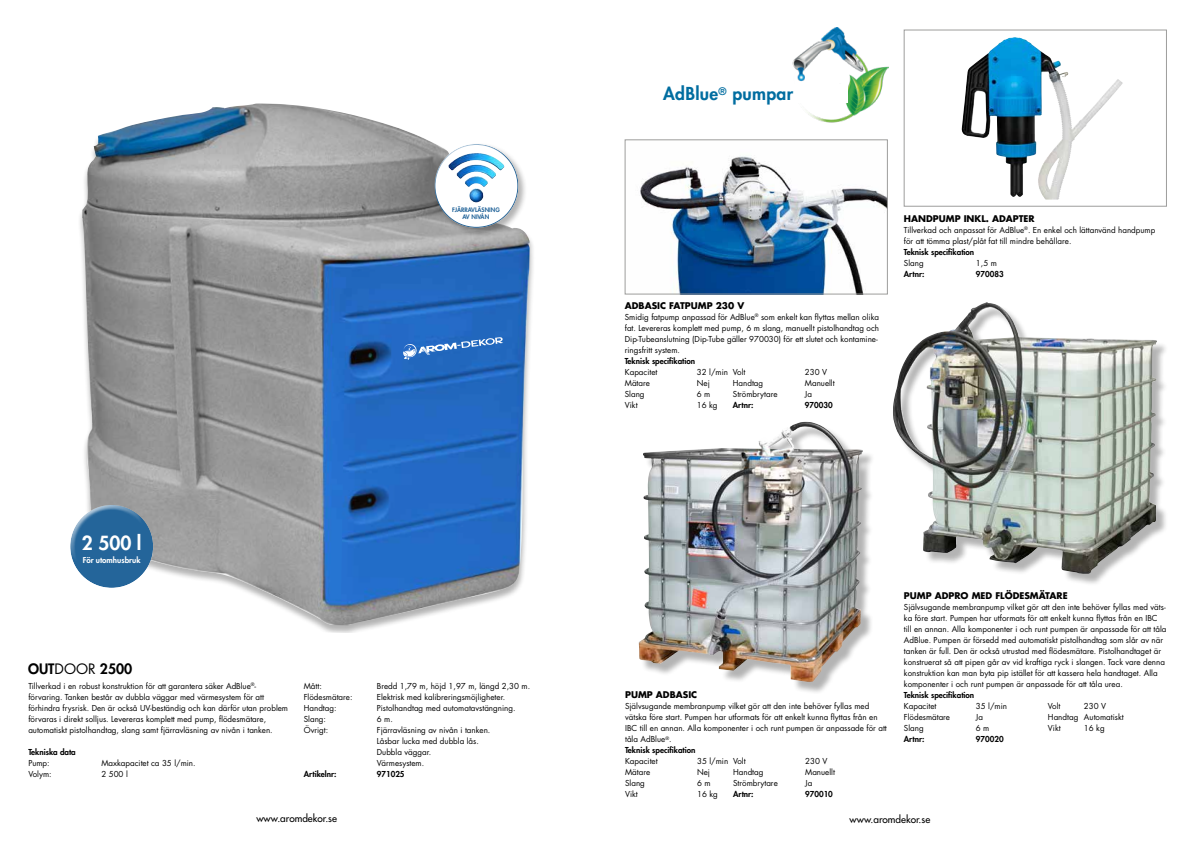
<style>
.page{position:relative;width:1191px;height:842px;background:#fff}
.page>*{position:absolute;margin:0;border:0;box-sizing:border-box;transform-origin:0 0}
.t1{font:800 19px "Futura Std";color:#fff}
.t2{font:800 17.4px "Futura Std";letter-spacing:.02em;color:#006da0}
.t3{font:800 14px "Futura Std";color:#000}
.t4{font:500 10px "Futura Std";color:#000}
.t5{font:700 9px "Futura Std";color:#000}
.t6{font:8px/11px "Futura Std";color:#000}
.t7{font:800 8px "Futura Std";color:#000}
.t8{font:800 7.9px "Futura Std";color:#fff}
.t9{font:800 6px/7.2px "Futura Std";color:#24659a;text-align:center}
.s1{font-weight:400}
.s2{font-weight:800}
</style>
<div class="page">
<img style="left:82px;top:103px;width:450px;height:522px">
<svg style="left:402px;top:337px;width:101px;height:23px;background:#4680ca"></svg>
<div style="left:68px;top:504px;width:83px;height:64px;background:#fff;opacity:.75"></div>
<div style="left:71px;top:518px;width:82px;height:70px;background:#fff;opacity:.75"></div>
<div style="left:433px;top:143px;width:95px;height:94px;background:#000;opacity:.3"></div>
<div style="left:433px;top:144px;width:83px;height:64px;background:#fff;opacity:.75"></div>
<div style="left:435px;top:157px;width:84px;height:72px;background:#fff;opacity:.75"></div>
<img style="left:448px;top:153px;width:25px;height:17px">
<img style="left:792px;top:28px;width:96px;height:95px">
<div style="left:754px;top:84px;width:93px;height:18px;background:#fff"></div>
<div style="left:640px;top:423px;width:235px;height:270px;background:#000;opacity:.3"></div>
<img style="left:639px;top:423px;width:176px;height:259px">
<div style="left:894px;top:304px;width:273px;height:281px;background:#000;opacity:.3"></div>
<img style="left:893px;top:302px;width:195px;height:272px">
<img style="left:640px;top:156px;width:245px;height:136px">
<div style="left:625px;top:140px;width:262px;height:154px;border:1px solid #9d9d9c"></div>
<img style="left:961px;top:37px;width:99px;height:163px">
<div style="left:904px;top:30px;width:262px;height:176px;border:1px solid #9d9d9c"></div>
<p class="t9" style="left:452px;top:206px;width:49px">FJÄRRAVLÄSNING<br>AV NIVÅN</p>
<h1 class="t1" style="left:82px;top:531px;width:61px">2 500 l</h1>
<p class="t8" style="left:83px;top:555px;width:59px">För utomhusbruk</p>
<h3 class="t3" style="left:28px;top:660px;width:106px">OUT<span class="s1">DOOR</span> 2500</h3>
<p class="t6" style="left:28px;top:680px;width:261px">Tillverkad i en robust konstruktion för att garantera säker AdBlue<sup>®</sup>- förvaring. Tanken består av dubbla väggar med värmesystem för att förhindra frysrisk. Den är också UV-beständig och kan därför utan problem förvaras i direkt solljus. Levereras komplett med pump, flödesmätare, automatiskt pistolhandtag, slang samt fjärravläsning av nivån i tanken.</p>
<p class="t7" style="left:28px;top:747px;width:49px">Tekniska data</p>
<p class="t6" style="left:28px;top:757px;width:23px">Pump:</p>
<p class="t6" style="left:101px;top:757px;width:96px">Maxkapacitet ca 35 l/min.</p>
<p class="t6" style="left:28px;top:768px;width:25px">Volym:</p>
<p class="t6" style="left:101px;top:768px;width:28px">2 500 l</p>
<p class="t6" style="left:304px;top:680px;width:20px">Mått:</p>
<p class="t6" style="left:377px;top:680px;width:155px">Bredd 1,79 m, höjd 1,97 m, längd 2,30 m.</p>
<p class="t6" style="left:304px;top:691px;width:50px">Flödesmätare:</p>
<p class="t6" style="left:377px;top:691px;width:130px">Elektrisk med kalibreringsmöjligheter.</p>
<p class="t6" style="left:304px;top:702px;width:34px">Handtag:</p>
<p class="t6" style="left:377px;top:702px;width:140px">Pistolhandtag med automatavstängning.</p>
<p class="t6" style="left:304px;top:713px;width:24px">Slang:</p>
<p class="t6" style="left:377px;top:713px;width:17px">6 m.</p>
<p class="t6" style="left:304px;top:724px;width:26px">Övrigt:</p>
<p class="t6" style="left:377px;top:724px;width:115px">Fjärravläsning av nivån i tanken.<br>Låsbar lucka med dubbla lås.<br>Dubbla väggar.<br>Värmesystem.</p>
<p class="t7" style="left:304px;top:769px;width:34px">Artikelnr:</p>
<p class="t7" style="left:377px;top:769px;width:29px">971025</p>
<p class="t4" style="left:256px;top:812px;width:82px">www.aromdekor.se</p>
<h2 class="t2" style="left:663px;top:83px;width:131px">AdBlue<sup>®</sup> pumpar</h2>
<p class="t5" style="left:625px;top:299px;width:121px">ADBASIC FATPUMP 230 V</p>
<p class="t6" style="left:625px;top:311px;width:256px">Smidig fatpump anpassad för AdBlue<sup>®</sup> som enkelt kan flyttas mellan olika fat. Levereras komplett med pump, 6 m slang, manuellt pistolhandtag och Dip-Tubeanslutning (Dip-Tube gäller 970030) för ett slutet och kontamine&shy;ringsfritt system.</p>
<p class="t7" style="left:625px;top:356px;width:72px">Teknisk specifikation</p>
<p class="t6" style="left:625px;top:366px;width:34px">Kapacitet</p>
<p class="t6" style="left:697px;top:366px;width:50px">32 l/min Volt</p>
<p class="t6" style="left:805px;top:366px;width:24px">230 V</p>
<p class="t6" style="left:625px;top:377px;width:27px">Mätare</p>
<p class="t6" style="left:697px;top:377px;width:14px">Nej</p>
<p class="t6" style="left:733px;top:377px;width:32px">Handtag</p>
<p class="t6" style="left:805px;top:377px;width:31px">Manuellt</p>
<p class="t6" style="left:625px;top:388px;width:21px">Slang</p>
<p class="t6" style="left:697px;top:388px;width:15px">6 m</p>
<p class="t6" style="left:733px;top:388px;width:46px">Strömbrytare</p>
<p class="t6" style="left:805px;top:388px;width:9px">Ja</p>
<p class="t6" style="left:625px;top:399px;width:14px">Vikt</p>
<p class="t6" style="left:697px;top:399px;width:22px">16 kg</p>
<p class="t7" style="left:733px;top:400px;width:22px">Artnr:</p>
<p class="t7" style="left:805px;top:400px;width:29px">970030</p>
<p class="t5" style="left:904px;top:212px;width:132px">HANDPUMP INKL. ADAPTER</p>
<p class="t6" style="left:904px;top:224px;width:253px">Tillverkad och anpassat för AdBlue<sup>®</sup>. En enkel och lättanvänd handpump för att tömma plast/plåt fat till mindre behållare.</p>
<p class="t7" style="left:904px;top:247px;width:72px">Teknisk specifikation</p>
<p class="t6" style="left:904px;top:257px;width:21px">Slang</p>
<p class="t6" style="left:976px;top:257px;width:22px">1,5 m</p>
<p class="t7" style="left:904px;top:269px;width:22px">Artnr:</p>
<p class="t7" style="left:976px;top:269px;width:29px">970083</p>
<p class="t5" style="left:625px;top:689px;width:74px">PUMP ADBASIC</p>
<p class="t6" style="left:625px;top:701px;width:263px">Självsugande membranpump vilket gör att den inte behöver fyllas med vätska före start. Pumpen har utformats för att enkelt kunna flyttas från en IBC till en annan. Alla komponenter i och runt pumpen är anpassade för att tåla AdBlue<sup>®</sup>.<br><span class="s2">Teknisk specifikation</span></p>
<p class="t6" style="left:625px;top:756px;width:34px">Kapacitet</p>
<p class="t6" style="left:697px;top:756px;width:50px">35 l/min Volt</p>
<p class="t6" style="left:805px;top:756px;width:24px">230 V</p>
<p class="t6" style="left:625px;top:767px;width:27px">Mätare</p>
<p class="t6" style="left:697px;top:767px;width:14px">Nej</p>
<p class="t6" style="left:733px;top:767px;width:32px">Handtag</p>
<p class="t6" style="left:805px;top:767px;width:31px">Manuellt</p>
<p class="t6" style="left:625px;top:778px;width:21px">Slang</p>
<p class="t6" style="left:697px;top:778px;width:15px">6 m</p>
<p class="t6" style="left:733px;top:778px;width:46px">Strömbrytare</p>
<p class="t6" style="left:805px;top:778px;width:9px">Ja</p>
<p class="t6" style="left:625px;top:789px;width:14px">Vikt</p>
<p class="t6" style="left:697px;top:789px;width:22px">16 kg</p>
<p class="t7" style="left:733px;top:789px;width:22px">Artnr:</p>
<p class="t7" style="left:805px;top:789px;width:29px">970010</p>
<p class="t5" style="left:904px;top:589px;width:165px">PUMP ADPRO MED FLÖDESMÄTARE</p>
<p class="t6" style="left:904px;top:601px;width:264px">Självsugande membranpump vilket gör att den inte behöver fyllas med väts&shy;ka före start. Pumpen har utformats för att enkelt kunna flyttas från en IBC till en annan. Alla komponenter i och runt pumpen är anpassade för att tåla AdBlue. Pumpen är försedd med automatiskt pistolhandtag som slår av när tanken är full. Den är också utrustad med flödesmätare. Pistolhandtaget är konstruerat så att pipen går av vid kraftiga ryck i slangen. Tack vare denna konstruktion kan man byta pip istället för att kassera hela handtaget. Alla komponenter i och runt pumpen är anpassade för att tåla urea.</p>
<p class="t7" style="left:904px;top:690px;width:72px">Teknisk specifikation</p>
<p class="t6" style="left:904px;top:700px;width:34px">Kapacitet</p>
<p class="t6" style="left:976px;top:700px;width:33px">35 l/min</p>
<p class="t6" style="left:1048px;top:700px;width:14px">Volt</p>
<p class="t6" style="left:1084px;top:700px;width:24px">230 V</p>
<p class="t6" style="left:904px;top:711px;width:48px">Flödesmätare</p>
<p class="t6" style="left:976px;top:711px;width:9px">Ja</p>
<p class="t6" style="left:1048px;top:711px;width:77px">Handtag Automatiskt</p>
<p class="t6" style="left:904px;top:722px;width:21px">Slang</p>
<p class="t6" style="left:976px;top:722px;width:15px">6 m</p>
<p class="t6" style="left:1048px;top:722px;width:14px">Vikt</p>
<p class="t6" style="left:1084px;top:722px;width:22px">16 kg</p>
<p class="t7" style="left:904px;top:734px;width:22px">Artnr:</p>
<p class="t7" style="left:976px;top:734px;width:29px">970020</p>
<p class="t4" style="left:849px;top:813px;width:82px">www.aromdekor.se</p>
</div>
